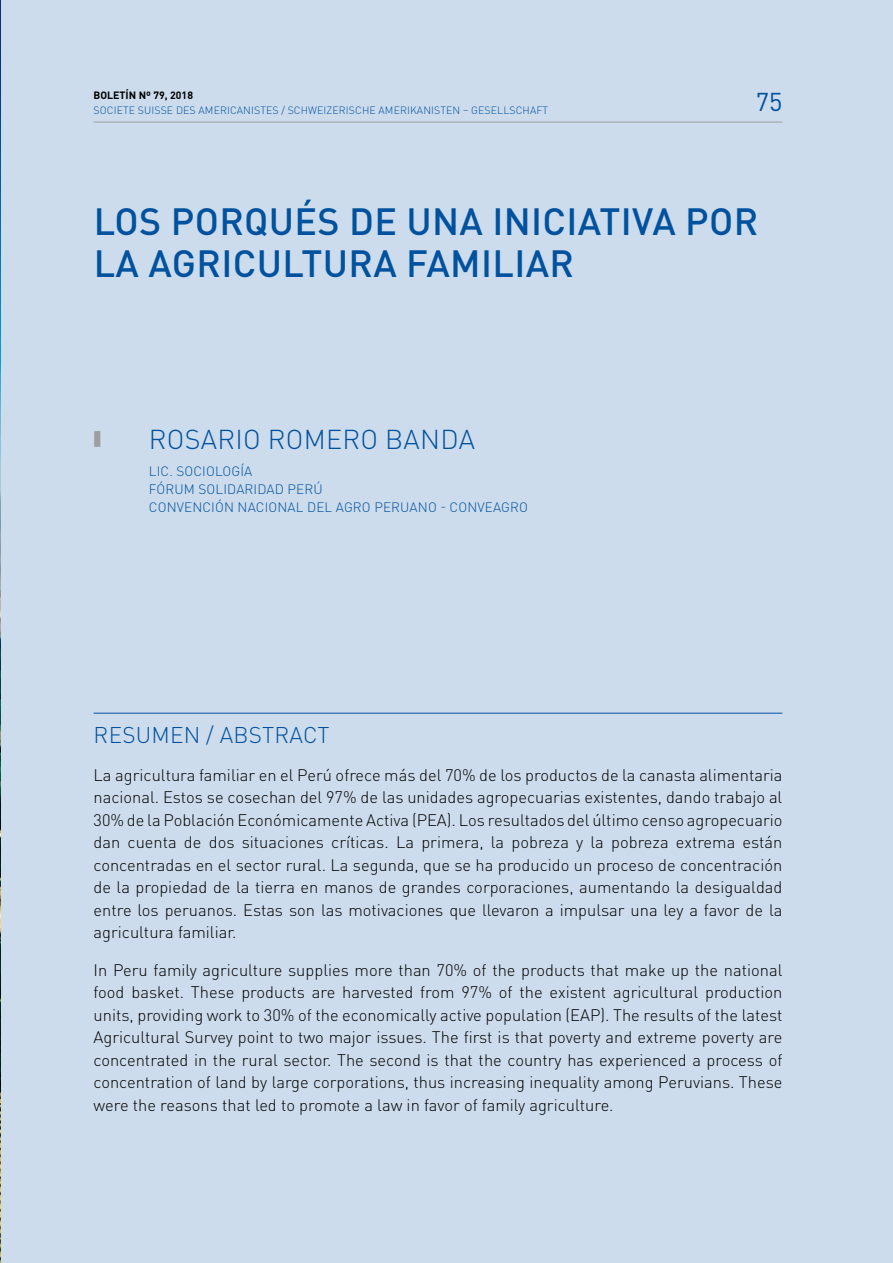
<style>
.page{position:relative;width:893px;height:1263px;background:#ccdcec}
.page>*{position:absolute;margin:0;border:0;box-sizing:border-box;transform-origin:0 0}
.t1{font:500 37.5px/42px "DIN Pro";letter-spacing:.01em;color:#00519e}
.t2{font:300 27px "DIN Pro";letter-spacing:.01em;color:#00519e}
.t3{font:25.5px "DIN Pro";color:#00519e}
.t4{font:300 22.5px "DIN Pro";letter-spacing:.01em;color:#00519e}
.t5{font:300 16.5px/22.5px "DIN Pro";color:#000;text-align:justify}
.t6{font:300 13.5px/18px "DIN Pro";letter-spacing:.01em;color:#00519e}
.t7{font:300 10.5px "DIN Pro";letter-spacing:.01em;color:#00519e}
.t8{font:700 10.5px "DIN Pro";color:#000}
.s1{color:#9c9e9f}
</style>
<div class="page">
<hr style="left:94px;top:122px;width:688px;height:1px;background:#9c9e9f">
<hr style="left:94px;top:713px;width:688px;height:1px;background:#00519e">
<img style="left:0;top:0;width:1px;height:1263px">
<p class="t8" style="left:94px;top:89px;width:101px">BOLETÍN Nº 79, 2018</p>
<p class="t7" style="left:94px;top:104px;width:456px">SOCIETE SUISSE DES AMERICANISTES / SCHWEIZERISCHE AMERIKANISTEN – GESELLSCHAFT</p>
<h3 class="t3" style="left:756px;top:84px;width:28px">75</h3>
<h1 class="t1" style="left:94px;top:199px;width:666px">LOS PORQUÉS DE UNA INICIATIVA POR<br>LA AGRICULTURA FAMILIAR</h1>
<h2 class="t2" style="left:94px;top:421px;width:383px"><span class="s1">■</span> ROSARIO ROMERO BANDA</h2>
<p class="t6" style="left:149px;top:461px;width:380px">LIC. SOCIOLOGÍA<br>FÓRUM SOLIDARIDAD PERÚ<br>CONVENCIÓN NACIONAL DEL AGRO PERUANO - CONVEAGRO</p>
<h3 class="t4" style="left:94px;top:720px;width:237px">RESUMEN / ABSTRACT</h3>
<p class="t5" style="left:94px;top:763px;width:690px">La agricultura familiar en el Perú ofrece más del 70% de los productos de la canasta alimentaria nacional. Estos se cosechan del 97% de las unidades agropecuarias existentes, dando trabajo al 30% de la Población Económicamente Activa (PEA). Los resultados del último censo agropecuario dan cuenta de dos situaciones críticas. La primera, la pobreza y la pobreza extrema están concentradas en el sector rural. La segunda, que se ha producido un proceso de concentración de la propiedad de la tierra en manos de grandes corporaciones, aumentando la desigualdad entre los peruanos. Estas son las motivaciones que llevaron a impulsar una ley a favor de la agricultura familiar.</p>
<p class="t5" style="left:94px;top:958px;width:690px">In Peru family agriculture supplies more than 70% of the products that make up the national food basket. These products are harvested from 97% of the existent agricultural production units, providing work to 30% of the economically active population (EAP). The results of the latest Agricultural Survey point to two major issues. The first is that poverty and extreme poverty are concentrated in the rural sector. The second is that the country has experienced a process of concentration of land by large corporations, thus increasing inequality among Peruvians. These were the reasons that led to promote a law in favor of family agriculture.</p>
</div>
